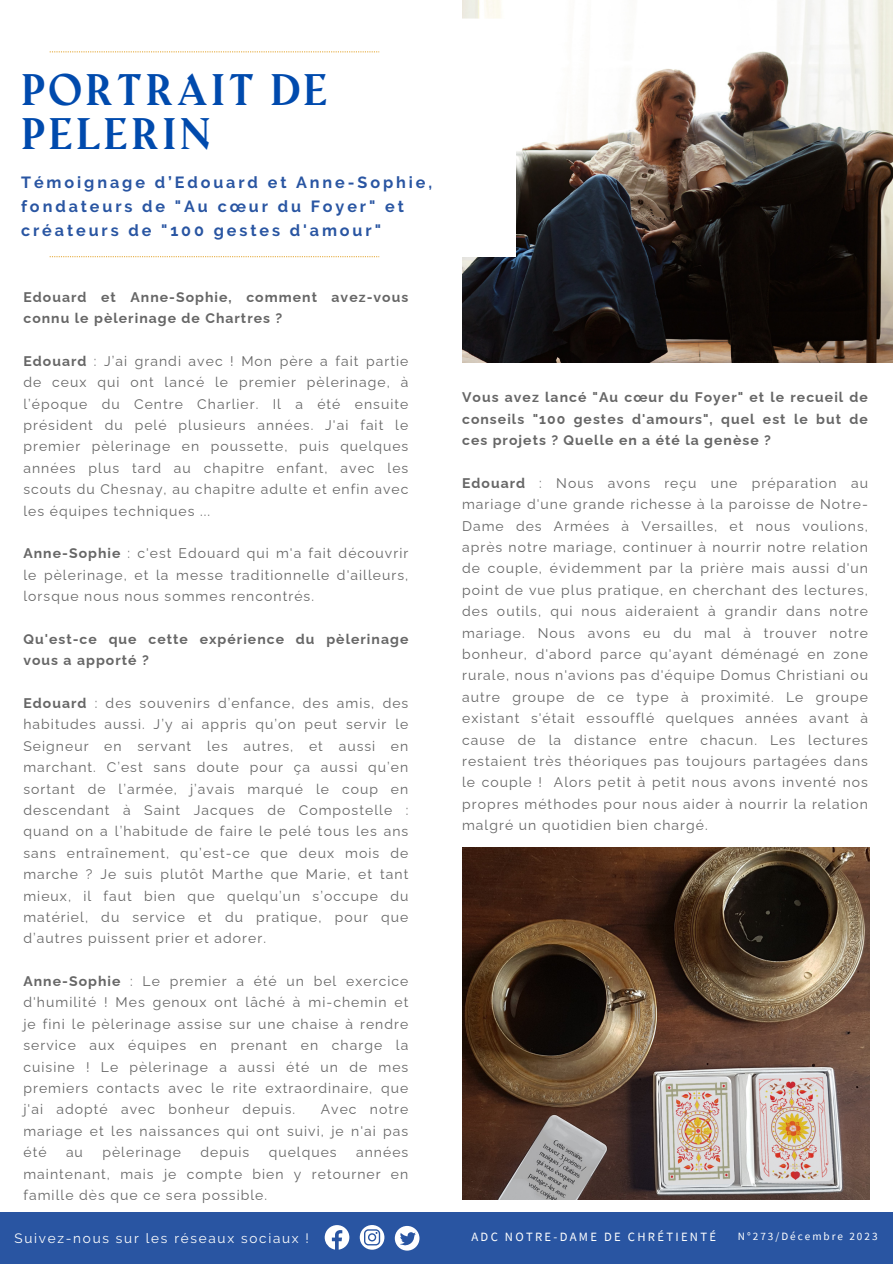
<style>
.page{position:relative;width:893px;height:1264px;background:#fff}
.page>*{position:absolute;margin:0;border:0;box-sizing:border-box;transform-origin:0 0}
.t1{font:700 40.35px/43.8px "Amagro";letter-spacing:.075em;color:#004aad}
.t2{font:700 16.2px "Raleway";letter-spacing:.18em;color:#2955a2}
.t3{font:13.95px/21.3px "Raleway";letter-spacing:.075em;color:#666;text-align:justify}
.t4{font:700 13.95px/21.3px "Raleway";letter-spacing:.075em;color:#666}
.t5{font:13.5px "Raleway";letter-spacing:.13em;color:#fff}
.t6{font:12.6px "Source Sans Pro";letter-spacing:.18em;color:#fff}
.t7{font:11.1px "Source Sans Pro";letter-spacing:.18em;color:#fff}
.s1{font-weight:700}
</style>
<div class="page">
<img style="left:462px;top:0;width:430px;height:363px">
<svg style="left:49px;top:19px;width:467px;height:238px"></svg>
<svg style="left:50px;top:256px;width:329px;height:1px"></svg>
<svg style="left:50px;top:51px;width:329px;height:1px"></svg>
<div style="left:543px;top:1174px;width:268px;height:28px;background:linear-gradient(to right,#fff,#fff)"></div>
<img style="left:462px;top:847px;width:407px;height:352px">
<div style="left:0;top:1211px;width:892px;height:52px;background:#2955a2"></div>
<svg style="left:395px;top:1226px;width:24px;height:24px"></svg>
<svg style="left:360px;top:1225px;width:24px;height:24px"></svg>
<svg style="left:325px;top:1225px;width:24px;height:24px"></svg>
<p class="t1" style="left:21px;top:70px;width:308px">PORTRAIT DE<br>PELERIN</p>
<p class="t2" style="left:21px;top:173px;width:412px">Témoignage d’Edouard et Anne-Sophie,</p>
<p class="t2" style="left:21px;top:197px;width:384px">fondateurs de "Au cœur du Foyer" et</p>
<p class="t2" style="left:21px;top:220px;width:361px">créateurs de "100 gestes d'amour"</p>
<p class="t4" style="left:23px;top:286px;width:386px">Edouard et Anne-Sophie, comment avez-vous connu le pèlerinage de Chartres ?</p>
<p class="t3" style="left:23px;top:350px;width:386px"><span class="s1">Edouard</span> : J’ai grandi avec ! Mon père a fait partie de ceux qui ont lancé le premier pèlerinage, à l’époque du Centre Charlier. Il a été ensuite président du pelé plusieurs années. J'ai fait le premier pèlerinage en poussette, puis quelques années plus tard au chapitre enfant, avec les scouts du Chesnay, au chapitre adulte et enfin avec les équipes techniques ...</p>
<p class="t3" style="left:23px;top:542px;width:386px"><span class="s1">Anne-Sophie</span> : c'est Edouard qui m'a fait découvrir le pèlerinage, et la messe traditionnelle d'ailleurs, lorsque nous nous sommes rencontrés.</p>
<p class="t4" style="left:23px;top:628px;width:386px">Qu'est-ce que cette expérience du pèlerinage vous a apporté ?</p>
<p class="t3" style="left:23px;top:692px;width:386px"><span class="s1">Edouard</span> : des souvenirs d’enfance, des amis, des habitudes aussi. J’y ai appris qu’on peut servir le Seigneur en servant les autres, et aussi en marchant. C’est sans doute pour ça aussi qu’en sortant de l’armée, j’avais marqué le coup en descendant à Saint Jacques de Compostelle : quand on a l’habitude de faire le pelé tous les ans sans entraînement, qu’est-ce que deux mois de marche ? Je suis plutôt Marthe que Marie, et tant mieux, il faut bien que quelqu’un s’occupe du matériel, du service et du pratique, pour que d’autres puissent prier et adorer.</p>
<p class="t3" style="left:23px;top:970px;width:386px"><span class="s1">Anne-Sophie</span> : Le premier a été un bel exercice d'humilité ! Mes genoux ont lâché à mi-chemin et je fini le pèlerinage assise sur une chaise à rendre service aux équipes en prenant en charge la cuisine ! Le pèlerinage a aussi été un de mes premiers contacts avec le rite extraordinaire, que j'ai adopté avec bonheur depuis.</p>
<p class="t3" style="left:23px;top:1098px;width:386px;text-indent:297px">Avec notre mariage et les naissances qui ont suivi, je n'ai pas été</p>
<p class="t3" style="left:66px;top:1141px;width:18px">au</p>
<p class="t3" style="left:102px;top:1141px;width:80px">pèlerinage</p>
<p class="t3" style="left:200px;top:1141px;width:50px">depuis</p>
<p class="t3" style="left:269px;top:1141px;width:69px">quelques</p>
<p class="t3" style="left:23px;top:1141px;width:386px;text-indent:332px">années maintenant, mais je compte bien y retourner en famille dès que ce sera possible.</p>
<p class="t4" style="left:462px;top:387px;width:407px;text-align:justify">Vous avez lancé "Au cœur du Foyer" et le recueil de conseils "100 gestes d'amours", quel est le but de ces projets ? Quelle en a été la genèse ?</p>
<p class="t3" style="left:462px;top:472px;width:407px"><span class="s1">Edouard</span> : Nous avons reçu une préparation au mariage d'une grande richesse à la paroisse de Notre-Dame des Armées à Versailles, et nous voulions, après notre mariage, continuer à nourrir notre relation de couple, évidemment par la prière mais aussi d'un point de vue plus pratique, en cherchant des lectures, des outils, qui nous aideraient à grandir dans notre mariage. Nous avons eu du mal à trouver notre bonheur, d'abord parce qu'ayant déménagé en zone rurale, nous n'avions pas d'équipe Domus Christiani ou autre groupe de ce type à proximité. Le groupe existant s'était essoufflé quelques années avant à cause de la distance entre chacun. Les lectures restaient très théoriques pas toujours partagées dans le couple ! Alors petit à petit nous avons inventé nos propres méthodes pour nous aider à nourrir la relation malgré un quotidien bien chargé.</p>
<p class="t5" style="left:14px;top:1229px;width:296px">Suivez-nous sur les réseaux sociaux !</p>
<p class="t6" style="left:471px;top:1228px;width:246px">ADC NOTRE-DAME DE CHRÉTIENTÉ</p>
<p class="t7" style="left:737px;top:1229px;width:141px">N°273/Décembre 2023</p>
</div>
